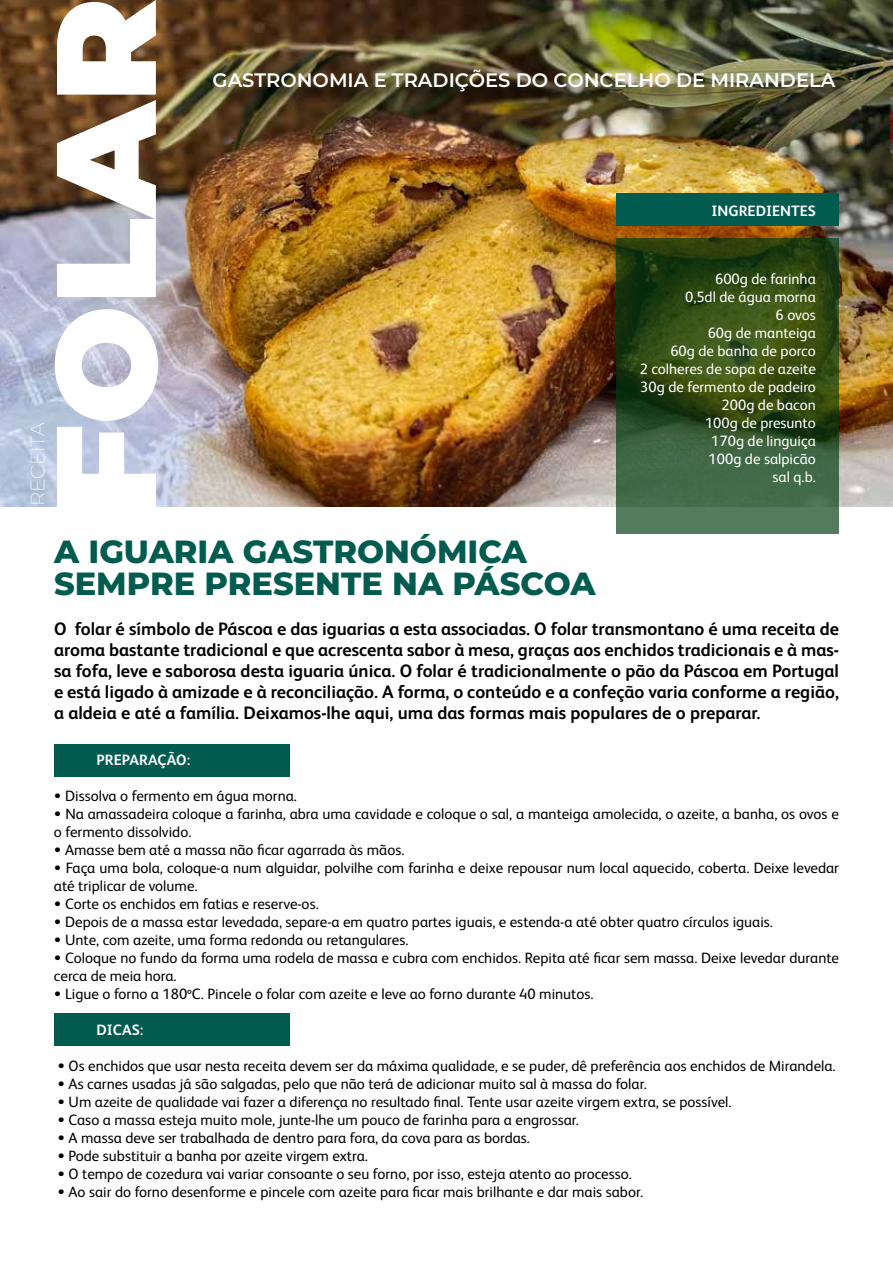
<style>
.page{position:relative;width:893px;height:1263px;background:#fff}
.page>*{position:absolute;margin:0;border:0;box-sizing:border-box;transform-origin:0 0}
.t1{font:900 141.3px "Montserrat";color:#fff}
.t2{font:800 31.95px/31.8px "Montserrat";color:#015b4f}
.t3{font:600 19.5px "Montserrat";color:#fff}
.t4{font:200 19.5px "Montserrat";color:#fff}
.t5{font:700 18px/21px "FS Albert Pro";color:#000;text-align:justify}
.t6{font:15px/18px "FS Albert Pro";color:#000}
.t7{font:15px/18px "FS Albert Pro";color:#fff;text-align:right}
.t8{font:700 15px "FS Albert Pro";color:#fff}
</style>
<div class="page">
<div style="left:54px;top:744px;width:235px;height:33px;background:#015b4f"></div>
<div style="left:54px;top:1013px;width:235px;height:33px;background:#015b4f"></div>
<img style="left:0;top:0;width:893px;height:506px">
<div style="left:216px;top:72px;width:638px;height:37px;background:#000;opacity:.75"></div>
<svg style="left:617px;top:238px;width:222px;height:295px;background:#345325"></svg>
<div style="left:617px;top:193px;width:222px;height:33px;background:#015b4f"></div>
<hr style="left:892px;top:54px;width:1px;height:33px;background:#003e11">
<h3 class="t4" style="left:25px;top:506px;width:85px;rotate:-90deg">RECEITA</h3>
<h1 class="t1" style="left:0;top:515px;width:519px;rotate:-90deg">FOLAR</h1>
<h3 class="t3" style="left:213px;top:66px;width:624px">GASTRONOMIA E TRADIÇÕES DO CONCELHO DE MIRANDELA</h3>
<p class="t8" style="left:712px;top:200px;width:106px">INGREDIENTES</p>
<p class="t7" style="left:640px;top:269px;width:178px">600g de farinha<br>0,5dl de água morna<br>6 ovos<br>60g de manteiga<br>60g de banha de porco<br>2 colheres de sopa de azeite<br>30g de fermento de padeiro<br>200g de bacon<br>100g de presunto<br>170g de linguiça<br>100g de salpicão<br>sal q.b.</p>
<h2 class="t2" style="left:54px;top:534px;width:543px">A IGUARIA GASTRONÓMICA<br>SEMPRE PRESENTE NA PÁSCOA</h2>
<p class="t5" style="left:54px;top:618px;width:786px">O folar é símbolo de Páscoa e das iguarias a esta associadas. O folar transmontano é uma receita de aroma bastante tradicional e que acrescenta sabor à mesa, graças aos enchidos tradicionais e à mas&shy;sa fofa, leve e saborosa desta iguaria única. O folar é tradicionalmente o pão da Páscoa em Portugal e está ligado à amizade e à reconciliação. A forma, o conteúdo e a confeção varia conforme a região, a aldeia e até a família. Deixamos-lhe aqui, uma das formas mais populares de o preparar.</p>
<p class="t8" style="left:97px;top:749px;width:95px">PREPARAÇÃO:</p>
<p class="t6" style="left:54px;top:785px;width:244px">• Dissolva o fermento em água morna.</p>
<p class="t6" style="left:54px;top:803px;width:786px">• Na amassadeira coloque a farinha, abra uma cavidade e coloque o sal, a manteiga amolecida, o azeite, a banha, os ovos e o fermento dissolvido.</p>
<p class="t6" style="left:54px;top:839px;width:352px">• Amasse bem até a massa não ficar agarrada às mãos.</p>
<p class="t6" style="left:54px;top:857px;width:787px">• Faça uma bola, coloque-a num alguidar, polvilhe com farinha e deixe repousar num local aquecido, coberta. Deixe levedar até triplicar de volume.</p>
<p class="t6" style="left:54px;top:893px;width:266px">• Corte os enchidos em fatias e reserve-os.</p>
<p class="t6" style="left:54px;top:911px;width:720px">• Depois de a massa estar levedada, separe-a em quatro partes iguais, e estenda-a até obter quatro círculos iguais.</p>
<p class="t6" style="left:54px;top:929px;width:356px">• Unte, com azeite, uma forma redonda ou retangulares.</p>
<p class="t6" style="left:54px;top:947px;width:786px">• Coloque no fundo da forma uma rodela de massa e cubra com enchidos. Repita até ficar sem massa. Deixe levedar durante cerca de meia hora.</p>
<p class="t6" style="left:54px;top:983px;width:541px">• Ligue o forno a 180ºC. Pincele o folar com azeite e leve ao forno durante 40 minutos.</p>
<p class="t8" style="left:97px;top:1019px;width:48px">DICAS:</p>
<p class="t6" style="left:57px;top:1055px;width:780px">• Os enchidos que usar nesta receita devem ser da máxima qualidade, e se puder, dê preferência aos enchidos de Mirandela.</p>
<p class="t6" style="left:57px;top:1073px;width:591px">• As carnes usadas já são salgadas, pelo que não terá de adicionar muito sal à massa do folar.</p>
<p class="t6" style="left:57px;top:1091px;width:675px">• Um azeite de qualidade vai fazer a diferença no resultado final. Tente usar azeite virgem extra, se possível.</p>
<p class="t6" style="left:57px;top:1109px;width:523px">• Caso a massa esteja muito mole, junte-lhe um pouco de farinha para a engrossar.</p>
<p class="t6" style="left:57px;top:1127px;width:474px">• A massa deve ser trabalhada de dentro para fora, da cova para as bordas.</p>
<p class="t6" style="left:57px;top:1145px;width:312px">• Pode substituir a banha por azeite virgem extra.</p>
<p class="t6" style="left:57px;top:1163px;width:576px">• O tempo de cozedura vai variar consoante o seu forno, por isso, esteja atento ao processo.</p>
<p class="t6" style="left:57px;top:1181px;width:587px">• Ao sair do forno desenforme e pincele com azeite para ficar mais brilhante e dar mais sabor.</p>
</div>
